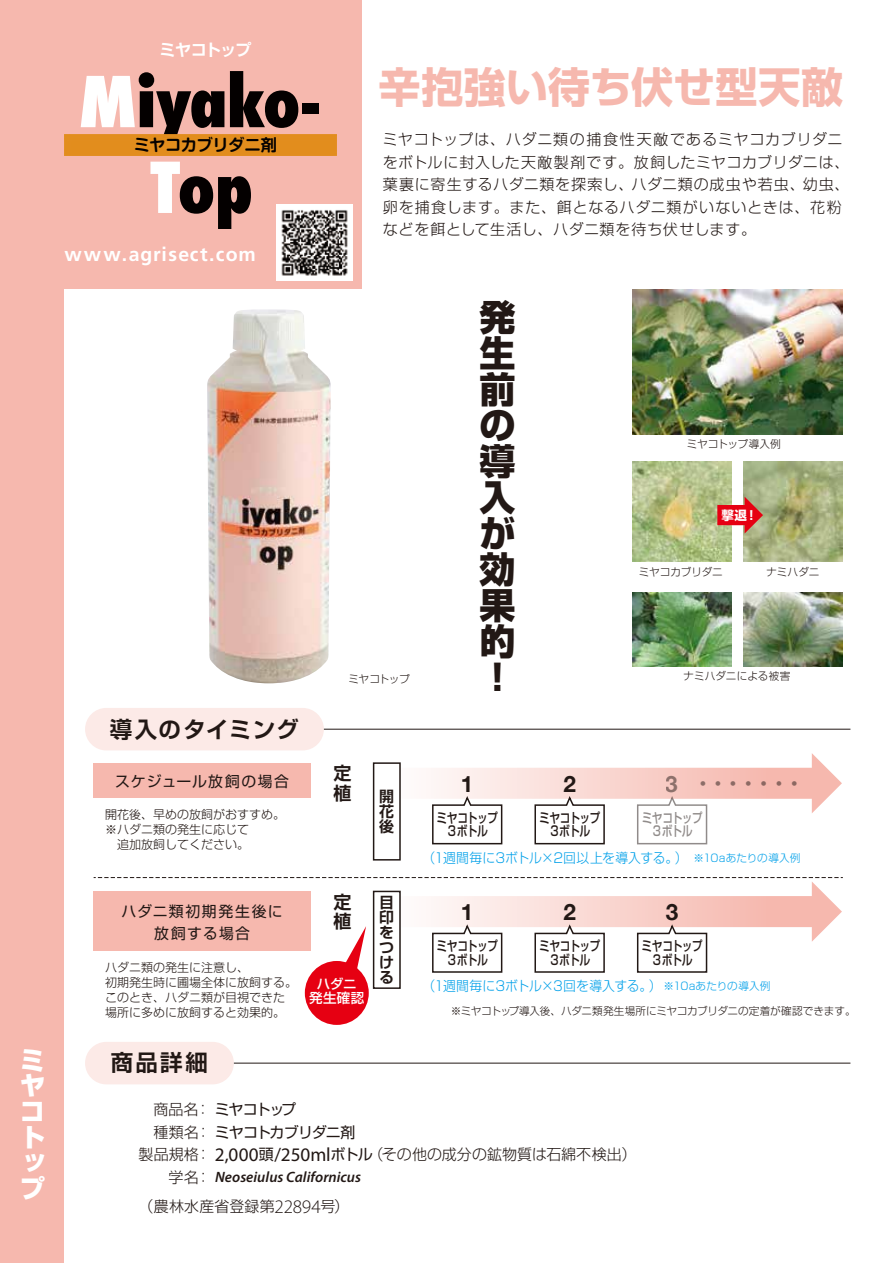
<style>
.page{position:relative;width:893px;height:1263px;background:#fff}
.page>*{position:absolute;margin:0;border:0;box-sizing:border-box;transform-origin:0 0}
.t1{font:800 condensed 68.1px "Futura";letter-spacing:-.01em;color:#040000}
.t2{font:700 42px "Shin Go Pr 6 N";letter-spacing:.005em;color:#f6b8ae}
.t3{font:800 36px/36px "Shin Go Pr 6 N";color:#221815;text-align:justify}
.t4{font:800 25.5px/25.5px "Shin Go Pr 6";color:#fff;text-align:justify}
.t5{font:700 22.5px "Shin Go Pr 6 N De";letter-spacing:.075em;color:#221815}
.t6{font:22.5px "Koz Go Pr 6 N";color:#221815}
.t7{font:700 22.5px "Helvetica Neue";color:#221815}
.t8{font:700 19.5px "Frutiger LT";letter-spacing:.06em;color:#fff}
.t9{font:700 18px/19.8px "Shin Go Pr 6 N De";color:#221815}
.t10{font:700 16.35px "Shin M Go Pro De";letter-spacing:-.03em;color:#040000}
.t11{font:700 16.35px "Shin Go Pr 6 N De";letter-spacing:-.065em;color:#fff}
.t12{font:300 15px/22.5px "Shin Go Pr 6 N";letter-spacing:.055em;color:#221815}
.t13{font:300 15px/22.5px "Shin Go Pr 6";letter-spacing:.005em;color:#221815}
.t14{font:italic 600 15px "Myriad Pro";letter-spacing:.005em;color:#221815}
.t15{font:700 15px/15px "Shin Go Pr 6 N De";color:#221815;text-align:justify}
.t16{font:14.85px/22.5px "Shin Go Pr 6";letter-spacing:.09em;color:#221815;text-align:center}
.t17{font:14.85px "Shin Go Pr 6";letter-spacing:.07em;color:#221815}
.t18{font:300 13.5px "Shin Go Pr 6 N";color:#00a0e9;scale:.95 1}
.t19{font:500 13.5px/13.5px "Shin Go Pr 6 N";letter-spacing:-.055em;color:#221815;text-align:center;scale:.8 1}
.t20{font:500 13.5px/13.5px "Shin Go Pr 6 N";letter-spacing:.01em;color:#fff;text-align:center}
.t21{font:700 12.45px "Shin Go Pr 6 N";color:#fff}
.t22{font:300 12px/15px "Shin Go Pr 6";color:#221815}
.t23{font:300 10.65px "Shin Go Pr 6";letter-spacing:-.02em;color:#221815}
.t24{font:300 10.65px "Shin Go Pr 6 N";letter-spacing:-.015em;color:#221815}
.t25{font:300 10.65px "Shin Go Pr 6 N";letter-spacing:.01em;color:#221815}
.s1{color:#fff}
.s2{font-family:"Helvetica Neue";font-weight:700}
.s3{font-size:10.65px}
.s4{font-weight:400}
.s5{font-family:"Myriad Pro";font-weight:400;font-size:19.2px}
.s6{font-family:"Shin Go Pr 6";font-weight:300;font-style:normal}
.s7{font-family:"Myriad Pro";font-size:19.2px}
</style>
<div class="page">
<div style="left:0;top:0;width:64px;height:1263px;background:#f6b8ae"></div>
<div style="left:0;top:0;width:361px;height:289px;background:#f6b8ae"></div>
<div style="left:85px;top:1042px;width:149px;height:42px;background:#fceae7;border-radius:21px"></div>
<img style="left:632px;top:462px;width:100px;height:99px">
<img style="left:743px;top:462px;width:100px;height:99px">
<hr style="left:234px;top:1063px;width:616px;height:1px;background:#221815">
<svg style="left:717px;top:497px;width:46px;height:37px;background:#d46057"></svg>
<img style="left:632px;top:289px;width:210px;height:146px">
<img style="left:743px;top:592px;width:99px;height:75px">
<img style="left:207px;top:309px;width:124px;height:374px">
<img style="left:632px;top:593px;width:99px;height:74px">
<div style="left:85px;top:708px;width:239px;height:42px;background:#fceae7;border-radius:21px"></div>
<hr style="left:324px;top:729px;width:526px;height:1px;background:#221815">
<svg style="left:432px;top:753px;width:410px;height:92px"></svg>
<div style="left:373px;top:762px;width:28px;height:98px;background:#fff;border:2px solid #221815"></div>
<div style="left:373px;top:891px;width:28px;height:98px;background:#fff;border:2px solid #221815"></div>
<div style="left:94px;top:763px;width:217px;height:35px;background:#f6b8ae"></div>
<div style="left:305px;top:961px;width:64px;height:64px;background:#e60012;border-radius:50%"></div>
<svg style="left:94px;top:877px;width:749px;height:97px"></svg>
<img style="left:276px;top:204px;width:77px;height:77px">
<h3 class="t4" style="left:20px;top:1047px;width:26px">ミヤコトップ</h3>
<p class="t11" style="left:159px;top:36px;width:94px">ミヤコトップ</p>
<h1 class="t1" style="left:78px;top:56px;width:242px"><span class="s1">M</span>iyako-</h1>
<h2 class="t2" style="left:378px;top:54px;width:466px">辛抱強い待ち伏せ型天敵</h2>
<p class="t12" style="left:383px;top:127px;width:468px">ミヤコトップは、ハダニ類の捕食性天敵であるミヤコカブリダニをボトルに封入した天敵製剤です。放飼したミヤコカブリダニは、葉裏に寄生するハダニ類を探索し、ハダニ類の成虫や若虫、幼虫、卵を捕食します。また、餌となるハダニ類がいないときは、花粉などを餌として生活し、ハダニ類を待ち伏せします。</p>
<p class="t10" style="left:134px;top:132px;width:145px">ミヤコカブリダニ剤</p>
<h1 class="t1" style="left:150px;top:141px;width:104px"><span class="s1">T</span>op</h1>
<h3 class="t8" style="left:64px;top:243px;width:193px">www.agrisect.com</h3>
<h3 class="t5" style="left:110px;top:711px;width:191px">導入のタイミング</h3>
<p class="t17" style="left:115px;top:769px;width:175px">スケジュール放飼の場合</p>
<p class="t22" style="left:105px;top:806px;width:181px">開花後、早めの放飼がおすすめ。※ハダニ類の発生に応じて<br>　追加放飼してください。</p>
<p class="t24" style="left:348px;top:670px;width:63px">ミヤコトップ</p>
<p class="t9" style="left:334px;top:763px;width:19px">定植</p>
<p class="t15" style="left:379px;top:788px;width:16px">開花後</p>
<p class="t16" style="left:122px;top:899px;width:163px">ハダニ類初期発生後に放飼する場合</p>
<p class="t22" style="left:105px;top:959px;width:193px">ハダニ類の発生に注意し、<br>初期発生時に圃場全体に放飼する。このとき、ハダニ類が目視できた場所に多めに放飼すると効果的。</p>
<h3 class="t5" style="left:111px;top:1044px;width:98px">商品詳細</h3>
<p class="t9" style="left:334px;top:891px;width:19px">定植</p>
<p class="t20" style="left:309px;top:976px;width:57px">ハダニ発生確認</p>
<p class="t15" style="left:379px;top:894px;width:16px">目印をつける</p>
<h3 class="t3" style="left:480px;top:299px;width:37px">発生前の導入が効果的！</h3>
<p class="t24" style="left:687px;top:436px;width:95px">ミヤコトップ導入例</p>
<p class="t21" style="left:721px;top:506px;width:38px">撃退！</p>
<p class="t24" style="left:639px;top:563px;width:85px">ミヤコカブリダニ</p>
<p class="t24" style="left:766px;top:563px;width:54px">ナミハダニ</p>
<p class="t25" style="left:684px;top:667px;width:108px">ナミハダニによる被害</p>
<h3 class="t7" style="left:461px;top:766px;width:14px">1</h3>
<h3 class="t7" style="left:563px;top:766px;width:14px">2</h3>
<h3 class="t6" style="left:666px;top:771px;width:141px"><span class="s2">3</span> ・・・・・・・</h3>
<p class="t19" style="left:437px;top:810px;width:78px">ミヤコトップ<br>３ボトル</p>
<p class="t19" style="left:539px;top:810px;width:78px">ミヤコトップ<br>３ボトル</p>
<p class="t19" style="left:641px;top:810px;width:78px">ミヤコトップ<br>３ボトル</p>
<p class="t18" style="left:422px;top:847px;width:399px">（1週間毎に3ボトル×2回以上を導入する。） <span class="s3">※10aあたりの導入例</span></p>
<h3 class="t7" style="left:461px;top:894px;width:14px">1</h3>
<h3 class="t7" style="left:563px;top:894px;width:14px">2</h3>
<h3 class="t7" style="left:666px;top:894px;width:14px">3</h3>
<p class="t19" style="left:437px;top:938px;width:78px">ミヤコトップ<br>３ボトル</p>
<p class="t19" style="left:539px;top:938px;width:78px">ミヤコトップ<br>３ボトル</p>
<p class="t19" style="left:641px;top:938px;width:78px">ミヤコトップ<br>３ボトル</p>
<p class="t18" style="left:422px;top:975px;width:368px">（1週間毎に3ボトル×3回を導入する。） <span class="s3">※10aあたりの導入例</span></p>
<p class="t23" style="left:451px;top:1002px;width:406px">※ミヤコトップ導入後、ハダニ類発生場所にミヤコカブリダニの定着が確認できます。</p>
<p class="t13" style="left:139px;top:1097px;width:499px">　商品名：<span class="s4">ミヤコトップ<br></span>　種類名：<span class="s4">ミヤコトカブリダニ剤<br></span>製品規格： <span class="s5">2,000</span><span class="s4">頭</span><span class="s5">/250ml</span><span class="s4">ボトル</span>（その他の成分の鉱物質は石綿不検出）</p>
<p class="t14" style="left:139px;top:1168px;width:224px"><span class="s6">　　学名：</span> Neoseiulus Californicus</p>
<p class="t13" style="left:139px;top:1194px;width:212px">（農林水産省登録第<span class="s7">22894</span>号）</p>
</div>
